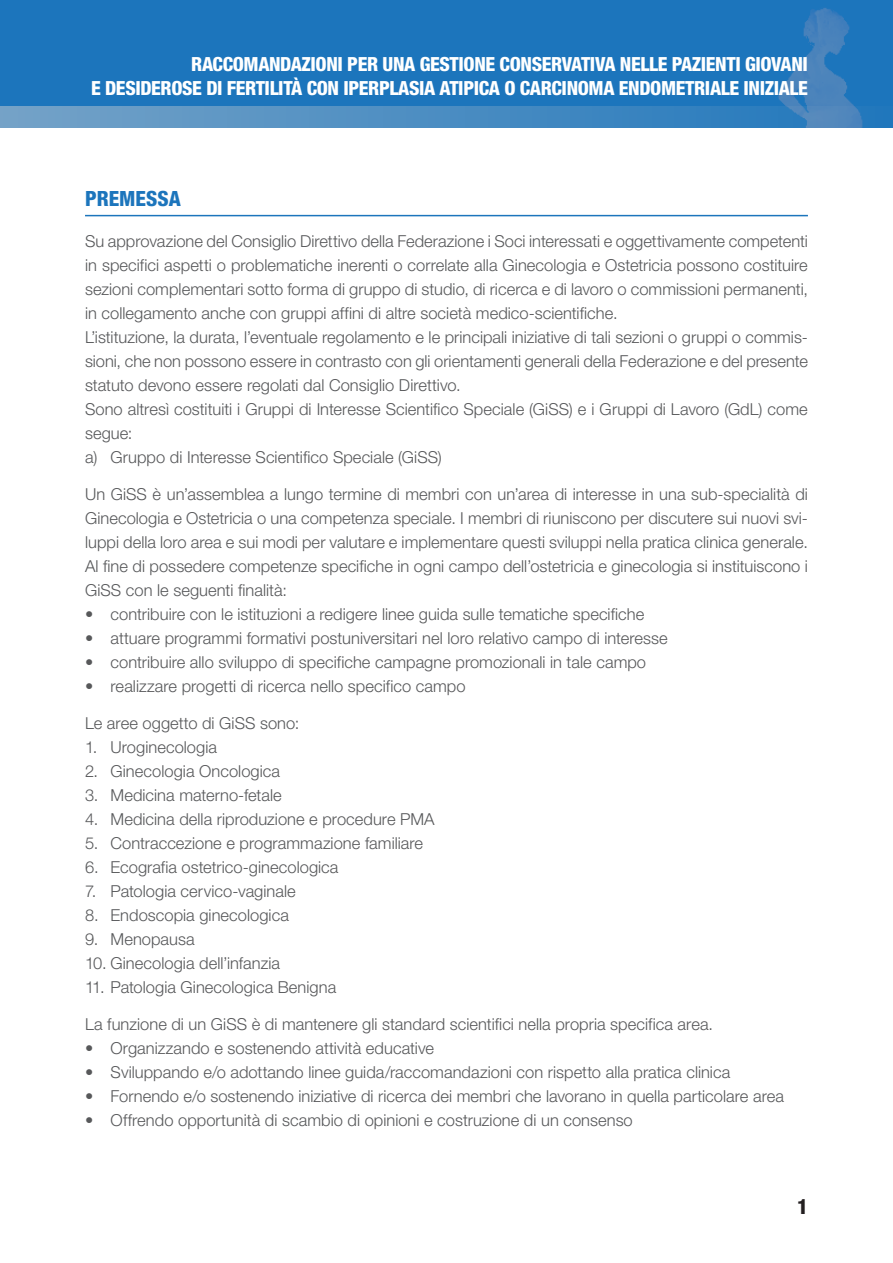
<style>
.page{position:relative;width:893px;height:1263px;background:#fff}
.page>*{position:absolute;margin:0;border:0;box-sizing:border-box;transform-origin:0 0}
.T1{font:800 condensed 21px "Helvetica Neue LT Std";color:#1c75bc}
.t1{font:800 condensed 21px "Helvetica Neue LT Std";color:#231f20}
.t2{font:800 condensed 19.5px/24px "Helvetica Neue LT Std";letter-spacing:-.02em;color:#fff;text-align:right}
.Testo{font:300 16.5px/24px "Helvetica Neue LT Std";color:#57585a;text-align:justify}
</style>
<div class="page">
<div style="left:0;top:0;width:893px;height:128px;background:#1c75bc"></div>
<img style="left:778px;top:8px;width:76px;height:98px">
<svg style="left:0;top:106px;width:863px;height:22px;background:#4e8ec1"></svg>
<hr style="left:85px;top:215px;width:723px;height:1px;background:#1c75bc">
<p class="t2" style="left:91px;top:52px;width:718px">RACCOMANDAZIONI PER UNA GESTIONE CONSERVATIVA NELLE PAZIENTI GIOVANI<br>E DESIDEROSE DI FERTILITÀ CON IPERPLASIA ATIPICA O CARCINOMA ENDOMETRIALE INIZIALE</p>
<p class="T1" style="left:85px;top:186px;width:97px">PREMESSA</p>
<p class="Testo" style="left:85px;top:229px;width:724px">Su approvazione del Consiglio Direttivo della Federazione i Soci interessati e oggettivamente competenti in specifici aspetti o problematiche inerenti o correlate alla Ginecologia e Ostetricia possono costituire sezioni complementari sotto forma di gruppo di studio, di ricerca e di lavoro o commissioni permanenti, in collegamento anche con gruppi affini di altre società medico-scientifiche.</p>
<p class="Testo" style="left:85px;top:325px;width:724px">L’istituzione, la durata, l’eventuale regolamento e le principali iniziative di tali sezioni o gruppi o commis&shy;sioni, che non possono essere in contrasto con gli orientamenti generali della Federazione e del presente statuto devono essere regolati dal Consiglio Direttivo.</p>
<p class="Testo" style="left:85px;top:397px;width:724px">Sono altresì costituiti i Gruppi di Interesse Scientifico Speciale (GiSS) e i Gruppi di Lavoro (GdL) come segue:</p>
<p class="Testo" style="left:85px;top:445px;width:358px">a) Gruppo di Interesse Scientifico Speciale (GiSS)</p>
<p class="Testo" style="left:85px;top:482px;width:724px">Un GiSS è un’assemblea a lungo termine di membri con un’area di interesse in una sub-specialità di Ginecologia e Ostetricia o una competenza speciale. I membri di riuniscono per discutere sui nuovi svi&shy;luppi della loro area e sui modi per valutare e implementare questi sviluppi nella pratica clinica generale.</p>
<p class="Testo" style="left:85px;top:554px;width:724px">Al fine di possedere competenze specifiche in ogni campo dell’ostetricia e ginecologia si instituiscono i<br>GiSS con le seguenti finalità:</p>
<p class="Testo" style="left:85px;top:602px;width:561px">• contribuire con le istituzioni a redigere linee guida sulle tematiche specifiche</p>
<p class="Testo" style="left:85px;top:626px;width:584px">• attuare programmi formativi postuniversitari nel loro relativo campo di interesse</p>
<p class="Testo" style="left:85px;top:650px;width:563px">• contribuire allo sviluppo di specifiche campagne promozionali in tale campo</p>
<p class="Testo" style="left:85px;top:674px;width:382px">• realizzare progetti di ricerca nello specifico campo</p>
<p class="Testo" style="left:85px;top:711px;width:216px">Le aree oggetto di GiSS sono:</p>
<p class="Testo" style="left:85px;top:735px;width:133px">1. Uroginecologia</p>
<p class="Testo" style="left:85px;top:759px;width:197px">2. Ginecologia Oncologica</p>
<p class="Testo" style="left:85px;top:783px;width:198px">3. Medicina materno-fetale</p>
<p class="Testo" style="left:85px;top:807px;width:351px">4. Medicina della riproduzione e procedure PMA</p>
<p class="Testo" style="left:85px;top:831px;width:340px">5. Contraccezione e programmazione familiare</p>
<p class="Testo" style="left:85px;top:855px;width:255px">6. Ecografia ostetrico-ginecologica</p>
<p class="Testo" style="left:85px;top:879px;width:212px">7. Patologia cervico-vaginale</p>
<p class="Testo" style="left:85px;top:903px;width:205px">8. Endoscopia ginecologica</p>
<p class="Testo" style="left:85px;top:927px;width:111px">9. Menopausa</p>
<p class="Testo" style="left:85px;top:951px;width:196px">10. Ginecologia dell’infanzia</p>
<p class="Testo" style="left:85px;top:975px;width:253px">11. Patologia Ginecologica Benigna</p>
<p class="Testo" style="left:85px;top:1011px;width:630px">La funzione di un GiSS è di mantenere gli standard scientifici nella propria specifica area.</p>
<p class="Testo" style="left:85px;top:1035px;width:350px">• Organizzando e sostenendo attività educative</p>
<p class="Testo" style="left:85px;top:1059px;width:647px">• Sviluppando e/o adottando linee guida/raccomandazioni con rispetto alla pratica clinica</p>
<p class="Testo" style="left:85px;top:1083px;width:700px">• Fornendo e/o sostenendo iniziative di ricerca dei membri che lavorano in quella particolare area</p>
<p class="Testo" style="left:85px;top:1107px;width:549px">• Offrendo opportunità di scambio di opinioni e costruzione di un consenso</p>
<p class="t1" style="left:797px;top:1194px;width:12px">1</p>
</div>
